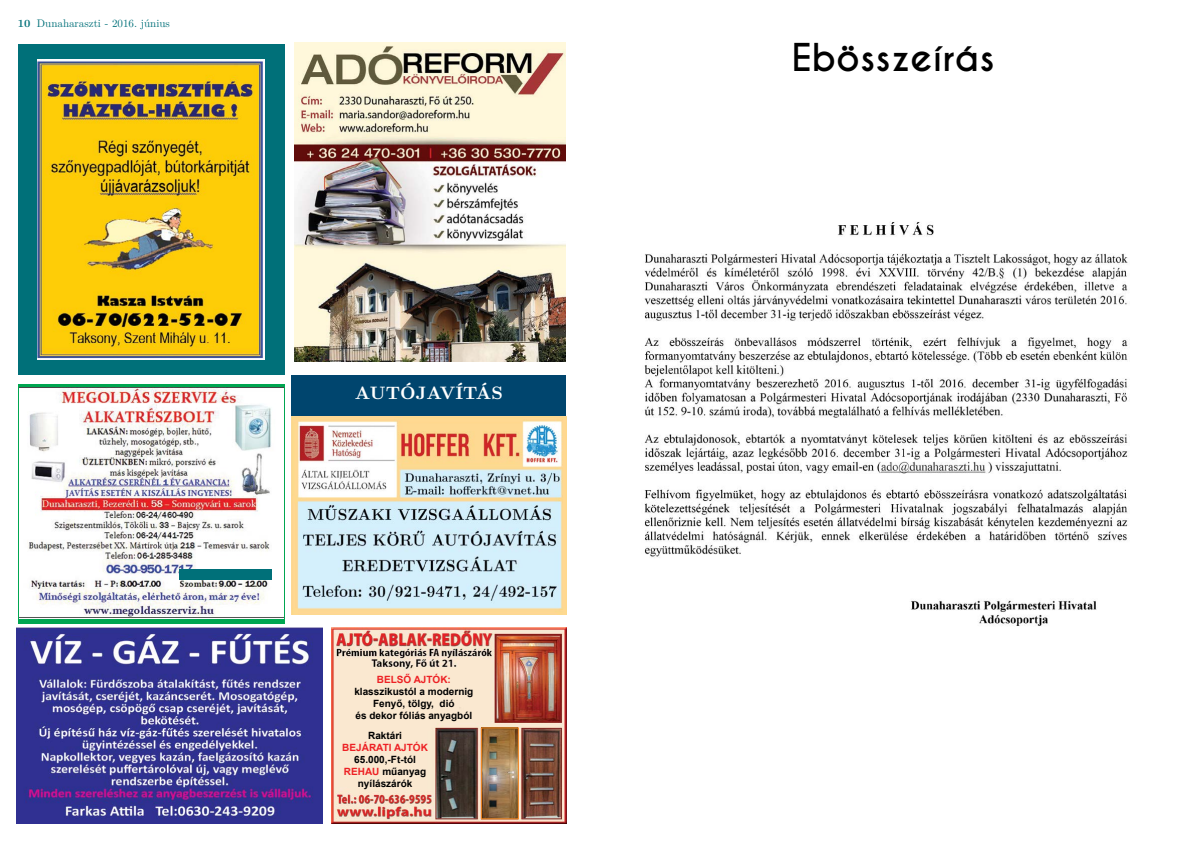
<style>
.page{position:relative;width:1191px;height:842px;background:#fff}
.page>*{position:absolute;margin:0;border:0;box-sizing:border-box;transform-origin:0 0}
.t1{font:700 36px "Caviar Dreams";color:#000}
.t2{font:700 18px "LM Roman 10";color:#fff}
.t3{font:11px "LM Roman 10";color:#007079}
.t4{font:700 10px/12px "Arial";color:#000;text-align:center}
.t5{font:700 10px "Arial";color:#ed2124}
.s1{font-weight:700}
.s2{color:#ed2124}
</style>
<div class="page">
<img style="left:331px;top:627px;width:235px;height:197px">
<img style="left:483px;top:729px;width:34px;height:88px">
<div style="left:481px;top:727px;width:38px;height:92px;border:1px solid #f6891f"></div>
<img style="left:17px;top:628px;width:306px;height:195px">
<div style="left:18px;top:44px;width:266px;height:331px;background:#007079"></div>
<img style="left:38px;top:59px;width:227px;height:300px">
<img style="left:294px;top:42px;width:271px;height:319px">
<div style="left:291px;top:376px;width:275px;height:41px;background:#00456e"></div>
<svg style="left:18px;top:384px;width:266px;height:239px;fill:#00a651"></svg>
<img style="left:19px;top:387px;width:264px;height:231px">
<div style="left:179px;top:569px;width:93px;height:10px;background:#007079"></div>
<img style="left:291px;top:417px;width:275px;height:197px">
<img style="left:644px;top:221px;width:484px;height:405px">
<p class="t3" style="left:18px;top:15px;width:153px"><span class="s1">10</span> Dunaharaszti - 2016. június</p>
<h2 class="t2" style="left:355px;top:378px;width:150px">AUTÓJAVÍTÁS</h2>
<p class="t5" style="left:377px;top:673px;width:76px">BELSŐ AJTÓK:</p>
<p class="t4" style="left:354px;top:686px;width:120px">klasszikustól a modernig<br>Fenyő, tölgy, dió<br>és dekor fóliás anyagból</p>
<p class="t4" style="left:368px;top:730px;width:35px">Raktári</p>
<p class="t5" style="left:342px;top:741px;width:87px">BEJÁRATI AJTÓK</p>
<p class="t4" style="left:344px;top:754px;width:84px">65.000,-Ft-tól<br><span class="s2">REHAU</span> műanyag nyílászárók</p>
<h1 class="t1" style="left:792px;top:36px;width:204px">Ebösszeírás</h1>
</div>
